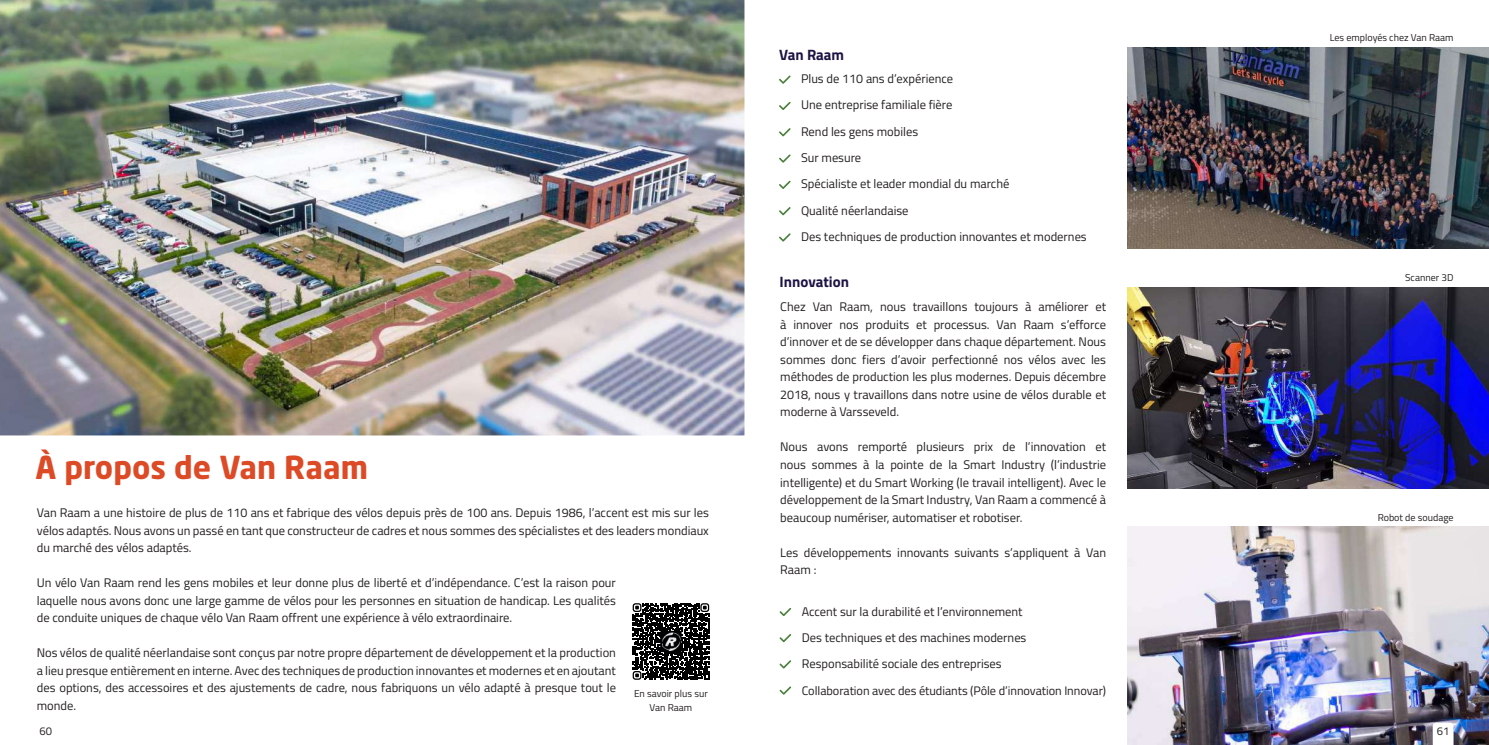
<style>
.page{position:relative;width:1489px;height:745px;background:#fff}
.page>*{position:absolute;margin:0;border:0;box-sizing:border-box;transform-origin:0 0}
.t1{font:700 31.25px "Neo Sans W1 G";color:#dc4a26}
.t2{font:700 15px "Titillium Web";color:#1d1344}
.t3{font:12.5px/17.5px "Titillium Web";color:#231f20;text-align:justify}
.t4{font:12.38px "Titillium Web";letter-spacing:-.005em;color:#231f20}
.t5{font:11.25px "Titillium Web";color:#231f20}
.t6{font:10px/13.8px "Titillium Web";color:#231f20;text-align:center}
</style>
<div class="page">
<img style="left:1127px;top:526px;width:361px;height:218px">
<img style="left:0;top:0;width:744px;height:435px">
<svg style="left:1432px;top:722px;width:21px;height:22px"></svg>
<svg style="left:779px;top:608px;width:12px;height:7px"></svg>
<svg style="left:779px;top:634px;width:12px;height:7px"></svg>
<svg style="left:779px;top:660px;width:12px;height:8px"></svg>
<svg style="left:779px;top:686px;width:12px;height:8px"></svg>
<img style="left:1127px;top:287px;width:361px;height:200px">
<img style="left:1127px;top:48px;width:361px;height:200px">
<svg style="left:779px;top:75px;width:11px;height:9px"></svg>
<svg style="left:779px;top:233px;width:11px;height:8px"></svg>
<svg style="left:779px;top:207px;width:11px;height:8px"></svg>
<svg style="left:779px;top:181px;width:11px;height:8px"></svg>
<svg style="left:779px;top:154px;width:11px;height:8px"></svg>
<svg style="left:779px;top:128px;width:11px;height:8px"></svg>
<svg style="left:779px;top:102px;width:11px;height:8px"></svg>
<svg style="left:633px;top:605px;width:77px;height:75px"></svg>
<svg style="left:632px;top:603px;width:77px;height:76px"></svg>
<h1 class="t1" style="left:35px;top:447px;width:334px">À propos de Van Raam</h1>
<p class="t3" style="left:37px;top:503px;width:673px">Van Raam a une histoire de plus de 110 ans et fabrique des vélos depuis près de 100 ans. Depuis 1986, l’accent est mis sur les vélos adaptés. Nous avons un passé en tant que constructeur de cadres et nous sommes des spécialistes et des leaders mondiaux du marché des vélos adaptés.</p>
<p class="t3" style="left:37px;top:573px;width:580px">Un vélo Van Raam rend les gens mobiles et leur donne plus de liberté et d’indépendance. C’est la raison pour laquelle nous avons donc une large gamme de vélos pour les personnes en situation de handicap. Les qualités de conduite uniques de chaque vélo Van Raam offrent une expérience à vélo extraordinaire.</p>
<p class="t3" style="left:37px;top:643px;width:580px">Nos vélos de qualité néerlandaise sont conçus par notre propre département de développement et la production a lieu presque entièrement en interne. Avec des techniques de production innovantes et modernes et en ajoutant des options, des accessoires et des ajustements de cadre, nous fabriquons un vélo adapté à presque tout le monde.</p>
<p class="t6" style="left:634px;top:685px;width:75px">En savoir plus sur<br>Van Raam</p>
<p class="t2" style="left:779px;top:43px;width:67px">Van Raam</p>
<p class="t3" style="left:801px;top:65px;width:287px;line-height:26.2px;text-align:left">Plus de 110 ans d’expérience<br>Une entreprise familiale fière<br>Rend les gens mobiles<br>Sur mesure<br>Spécialiste et leader mondial du marché<br>Qualité néerlandaise<br>Des techniques de production innovantes et modernes</p>
<p class="t2" style="left:779px;top:270px;width:71px">Innovation</p>
<p class="t3" style="left:780px;top:297px;width:327px">Chez Van Raam, nous travaillons toujours à améliorer et à innover nos produits et processus. Van Raam s’efforce d’innover et de se développer dans chaque département. Nous sommes donc fiers d’avoir perfectionné nos vélos avec les méthodes de production les plus modernes. Depuis décembre 2018, nous y travaillons dans notre usine de vélos durable et moderne à Varsseveld.</p>
<p class="t3" style="left:780px;top:437px;width:327px">Nous avons remporté plusieurs prix de l’innovation et nous sommes à la pointe de la Smart Industry (l’industrie intelligente) et du Smart Working (le travail intelligent). Avec le développement de la Smart Industry, Van Raam a commencé à beaucoup numériser, automatiser et robotiser.</p>
<p class="t3" style="left:780px;top:542px;width:327px">Les développements innovants suivants s’appliquent à Van<br>Raam :</p>
<p class="t3" style="left:801px;top:597px;width:226px;line-height:26.2px;text-align:left">Accent sur la durabilité et l’environnement<br>Des techniques et des machines modernes<br>Responsabilité sociale des entreprises</p>
<p class="t4" style="left:801px;top:680px;width:306px">Collaboration avec des étudiants (Pôle d’innovation Innovar)</p>
<p class="t6" style="left:1329px;top:31px;width:125px">Les employés chez Van Raam</p>
<p class="t6" style="left:1404px;top:270px;width:50px">Scanner 3D</p>
<p class="t6" style="left:1377px;top:509px;width:77px">Robot de soudage</p>
<p class="t5" style="left:40px;top:722px;width:14px">60</p>
<p class="t5" style="left:1436px;top:722px;width:14px">61</p>
</div>
